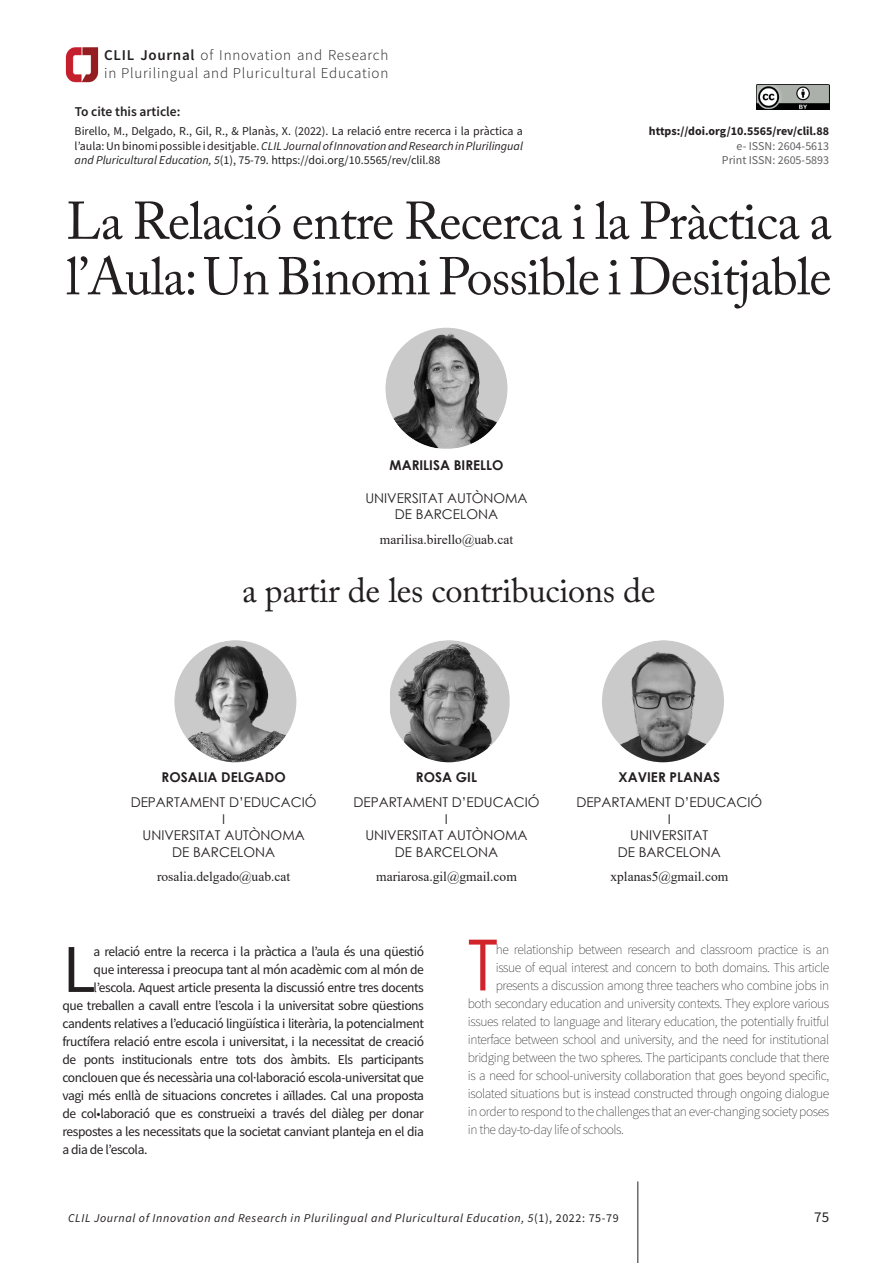
<style>
.page{position:relative;width:893px;height:1263px;background:#fff}
.page>*{position:absolute;margin:0;border:0;box-sizing:border-box;transform-origin:0 0}
.t1{font:70.65px "Century Gothic";color:#d1232a}
.t2{font:68.4px "Source Sans Pro";color:#231f20}
.t3{font:52.5px/55.5px "Adobe Caslon Pro";letter-spacing:-.02em;color:#231f20}
.t4{font:34.5px "Adobe Caslon Pro";letter-spacing:-.01em;color:#231f20}
.t5{font:300 15px "Source Sans Pro";letter-spacing:.05em;color:#231f20}
.t6{font:15px "Source Sans Pro";color:#231f20}
.t7{font:13.5px "Source Sans Pro";letter-spacing:-.03em;color:#231f20}
.t8{font:200 13.5px "Source Sans Pro";letter-spacing:-.03em;color:#231f20}
.t9{font:13.5px/16.5px "Century Gothic";color:#231f20;text-align:center}
.t10{font:13.5px "Times New Roman";color:#231f20}
.t11{font:700 13.5px "Century Gothic";color:#231f20}
.t12{font:600 13.5px "Source Sans Pro";color:#231f20}
.t13{font:12px/14.4px "Source Sans Pro";color:#231f20;text-align:justify}
.t14{font:italic 12px "Source Sans Pro";letter-spacing:.05em;color:#231f20}
.t15{font:700 12px "Source Sans Pro";color:#231f20}
.t16{font:12px "Source Sans Pro";color:#616164}
.s1{font-weight:600}
.s2{font-style:italic}
.s3{font-style:normal}
</style>
<div class="page">
<img style="left:756px;top:85px;width:73px;height:24px">
<img style="left:385px;top:328px;width:122px;height:121px">
<img style="left:390px;top:640px;width:120px;height:122px">
<img style="left:602px;top:640px;width:122px;height:122px;border-radius:61px">
<img style="left:174px;top:640px;width:122px;height:122px;border-radius:61px">
<hr style="left:637px;top:1181px;width:1px;height:82px;background:#231f20">
<img style="left:65px;top:47px;width:34px;height:36px">
<p class="t5" style="left:104px;top:46px;width:286px"><span class="s1">CLIL Journal</span> of Innovation and Research</p>
<p class="t5" style="left:104px;top:64px;width:286px">in Plurilingual and Pluricultural Education</p>
<p class="t12" style="left:75px;top:103px;width:107px">To cite this article:</p>
<p class="t13" style="left:75px;top:124px;width:450px">Birello, M., Delgado, R., Gil, R., &amp; Planàs, X. (2022). La relació entre recerca i la pràctica a l’aula: Un binomi possible i desitjable. <span class="s2">CLIL Journal of Innovation and Research in Plurilingual and Pluricultural Education, 5</span>(1), 75-79. https://doi.org/10.5565/rev/clil.88</p>
<p class="t15" style="left:649px;top:123px;width:182px">https://doi.org/10.5565/rev/clil.88</p>
<p class="t16" style="left:737px;top:138px;width:94px">e- ISSN: 2604-5613</p>
<p class="t16" style="left:722px;top:152px;width:109px">Print ISSN: 2605-5893</p>
<p class="t3" style="left:66px;top:193px;width:767px">La Relació entre Recerca i la Pràctica a l’Aula: Un Binomi Possible i Desitjable</p>
<p class="t11" style="left:389px;top:454px;width:115px">MARILISA BIRELLO</p>
<p class="t9" style="left:365px;top:489px;width:164px">UNIVERSITAT AUTÒNOMA<br>DE BARCELONA</p>
<p class="t10" style="left:380px;top:530px;width:135px">marilisa.birello@uab.cat</p>
<p class="t4" style="left:242px;top:570px;width:415px">a partir de les contribucions de</p>
<p class="t11" style="left:162px;top:767px;width:126px">ROSALIA DELGADO</p>
<p class="t9" style="left:131px;top:794px;width:187px">DEPARTAMENT D’EDUCACIÓ<br>I</p>
<p class="t9" style="left:143px;top:827px;width:164px">UNIVERSITAT AUTÒNOMA<br>DE BARCELONA</p>
<p class="t10" style="left:157px;top:867px;width:135px">rosalia.delgado@uab.cat</p>
<p class="t11" style="left:416px;top:767px;width:63px">ROSA GIL</p>
<p class="t9" style="left:353px;top:794px;width:187px">DEPARTAMENT D’EDUCACIÓ<br>I</p>
<p class="t9" style="left:365px;top:827px;width:164px">UNIVERSITAT AUTÒNOMA<br>DE BARCELONA</p>
<p class="t10" style="left:376px;top:867px;width:142px">mariarosa.gil@gmail.com</p>
<p class="t11" style="left:619px;top:767px;width:103px">XAVIER PLANAS</p>
<p class="t9" style="left:576px;top:794px;width:187px">DEPARTAMENT D’EDUCACIÓ<br>I</p>
<p class="t9" style="left:618px;top:827px;width:105px">UNIVERSITAT<br>DE BARCELONA</p>
<p class="t10" style="left:610px;top:867px;width:119px">xplanas5@gmail.com</p>
<p class="t2" style="left:62px;top:926px;width:35px">L</p>
<p class="t7" style="left:94px;top:943px;width:332px">a relació entre la recerca i la pràctica a l’aula és una qüestió</p>
<p class="t7" style="left:94px;top:961px;width:332px">que interessa i preocupa tant al món acadèmic com al món de</p>
<p class="t7" style="left:94px;top:979px;width:332px">l’escola. Aquest article presenta la discussió entre tres docents</p>
<p class="t7" style="left:62px;top:997px;width:363px">que treballen a cavall entre l’escola i la universitat sobre qüestions</p>
<p class="t7" style="left:62px;top:1015px;width:363px">candents relatives a l’educació lingüística i literària, la potencialment</p>
<p class="t7" style="left:62px;top:1033px;width:363px">fructífera relació entre escola i universitat, i la necessitat de creació</p>
<p class="t7" style="left:62px;top:1051px;width:363px">de ponts institucionals entre tots dos àmbits. Els participants</p>
<p class="t7" style="left:62px;top:1069px;width:363px">conclouen que és necessària una col·laboració escola-universitat que</p>
<p class="t7" style="left:62px;top:1087px;width:363px">vagi més enllà de situacions concretes i aïllades. Cal una proposta</p>
<p class="t7" style="left:62px;top:1105px;width:363px">de col•laboració que es construeixi a través del diàleg per donar</p>
<p class="t7" style="left:62px;top:1123px;width:363px">respostes a les necessitats que la societat canviant planteja en el dia</p>
<p class="t7" style="left:62px;top:1141px;width:86px">a dia de l’escola.</p>
<p class="t1" style="left:468px;top:915px;width:32px">T</p>
<p class="t8" style="left:496px;top:942px;width:335px">he relationship between research and classroom practice is an</p>
<p class="t8" style="left:496px;top:960px;width:335px">issue of equal interest and concern to both domains. This article</p>
<p class="t8" style="left:496px;top:978px;width:335px">presents a discussion among three teachers who combine jobs in</p>
<p class="t8" style="left:468px;top:996px;width:363px">both secondary education and university contexts. They explore various</p>
<p class="t8" style="left:468px;top:1014px;width:363px">issues related to language and literary education, the potentially fruitful</p>
<p class="t8" style="left:468px;top:1032px;width:363px">interface between school and university, and the need for institutional</p>
<p class="t8" style="left:468px;top:1050px;width:363px">bridging between the two spheres. The participants conclude that there</p>
<p class="t8" style="left:468px;top:1068px;width:363px">is a need for school-university collaboration that goes beyond specific,</p>
<p class="t8" style="left:468px;top:1086px;width:363px">isolated situations but is instead constructed through ongoing dialogue</p>
<p class="t8" style="left:468px;top:1104px;width:363px">in order to respond to the challenges that an ever-changing society poses</p>
<p class="t8" style="left:468px;top:1122px;width:158px">in the day-to-day life of schools.</p>
<p class="t14" style="left:68px;top:1210px;width:552px">CLIL Journal of Innovation and Research in Plurilingual and Pluricultural Education, 5<span class="s3">(1), 2022: 75-79</span></p>
<p class="t6" style="left:814px;top:1208px;width:16px">75</p>
</div>
